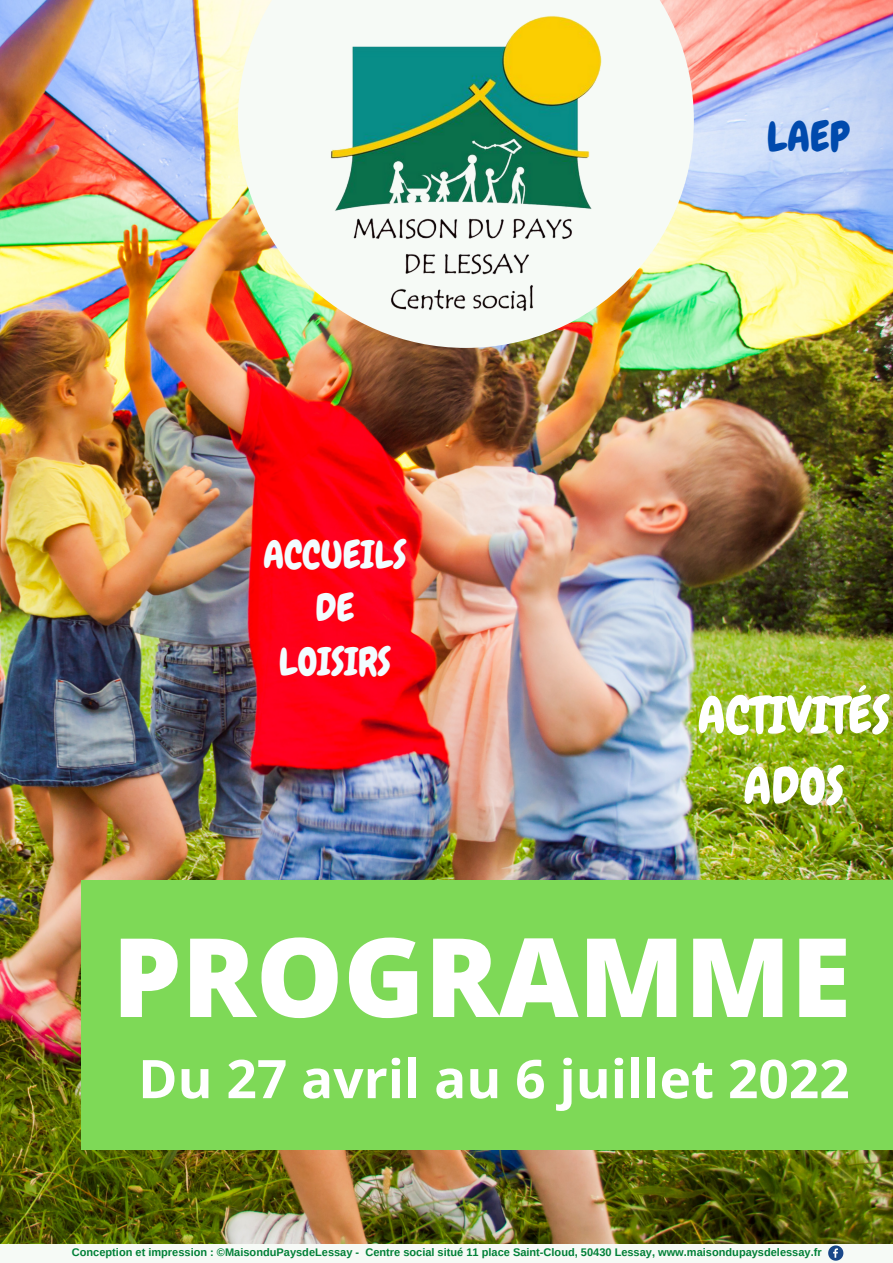
<style>
.page{position:relative;width:893px;height:1263px;background:#fff}
.page>*{position:absolute;margin:0;border:0;box-sizing:border-box;transform-origin:0 0}
.t1{font:800 109.73px "Open Sans";color:#fff}
.t2{font:700 53.25px "Open Sans";color:#fff}
.t3{font:50.85px/70.9px "Chewy";color:#fff;text-align:center}
.t4{font:41.47px "Chewy";color:#004aad}
.t5{font:38.25px/53.5px "Chewy";color:#f2fcff;text-align:center}
.t6{font:700 11.02px "Arimo";color:#008037}
</style>
<div class="page">
<img style="left:0;top:0;width:893px;height:1243px">
<img style="left:238px;top:0;width:456px;height:348px">
<img style="left:312px;top:0;width:307px;height:324px">
<svg style="left:828px;top:1245px;width:15px;height:16px"></svg>
<div style="left:82px;top:880px;width:811px;height:270px;background:#7ed957"></div>
<p class="t5" style="left:263px;top:528px;width:145px">ACCUEILS<br>DE<br>LOISIRS</p>
<p class="t4" style="left:767px;top:110px;width:84px">LAEP</p>
<p class="t3" style="left:697px;top:680px;width:194px">ACTIVITÉS<br>ADOS</p>
<p class="t1" style="left:112px;top:900px;width:740px">PROGRAMME</p>
<p class="t2" style="left:138px;top:1041px;width:713px">Du 27 avril au 6 juillet 2022</p>
<p class="t6" style="left:72px;top:1245px;width:751px">Conception et impression : ©MaisonduPaysdeLessay - Centre social situé 11 place Saint-Cloud, 50430 Lessay, www.maisondupaysdelessay.fr</p>
</div>
